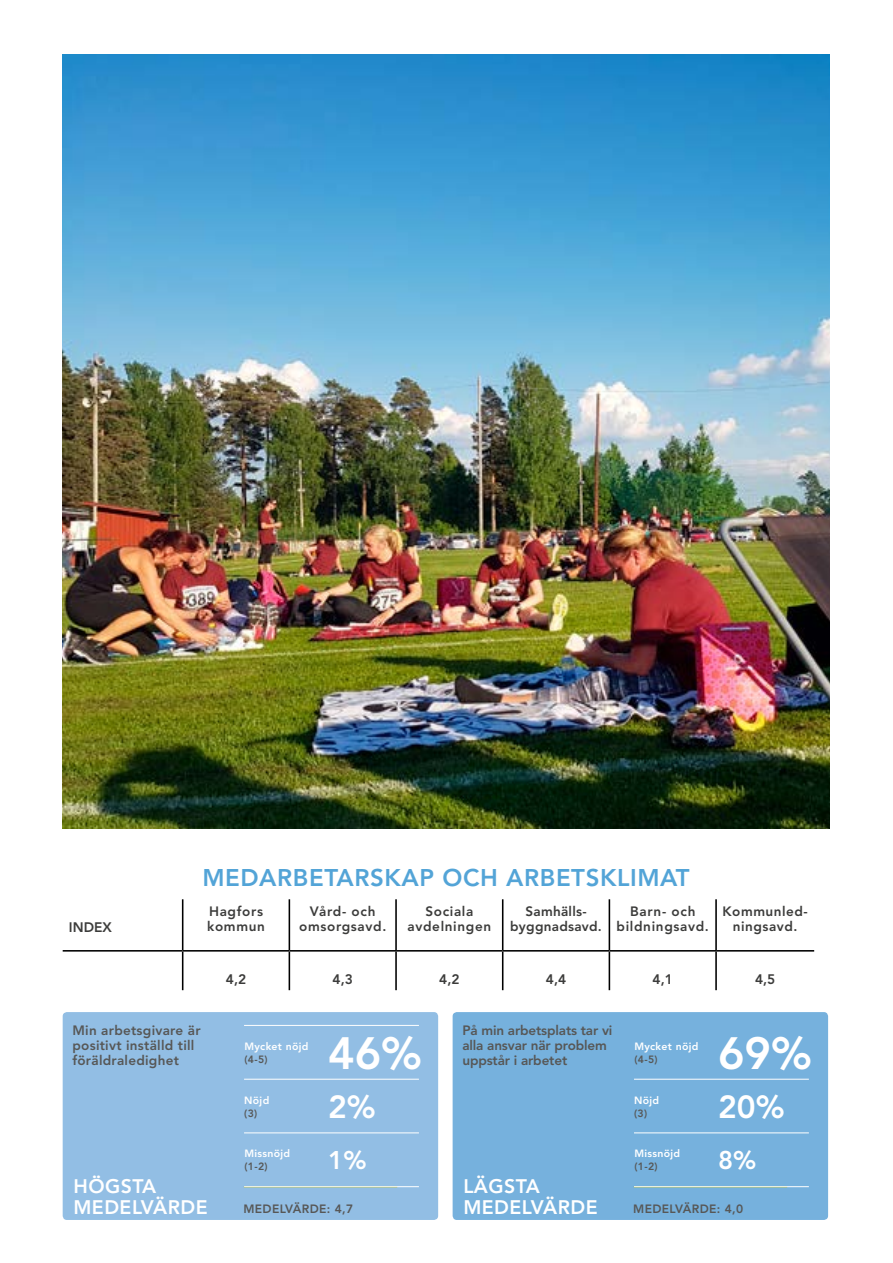
<style>
.page{position:relative;width:893px;height:1263px;background:#fff}
.page>*{position:absolute;margin:0;border:0;box-sizing:border-box;transform-origin:0 0}
.t1{font:800 45px "Avenir LT Std";color:#fff}
.t2{font:800 31.8px "Avenir LT Std";color:#fff}
.t3{font:800 25.5px "Avenir LT Std";color:#fff}
.t4{font:800 24px "Avenir LT Std";letter-spacing:.025em;color:#53a4d7}
.t5{font:800 19.5px/21px "Avenir LT Std";letter-spacing:.025em;color:#fff}
.t6{font:800 13.65px "Avenir LT Std";color:#3c3c3b}
.t7{font:800 13.5px/15px "Avenir LT Std";letter-spacing:.05em;color:#3c3c3b;text-align:center}
.t8{font:800 13.5px/15px "Avenir LT Std";letter-spacing:-.01em;color:#575756}
.t9{font:800 13.5px/15px "Avenir LT Std";letter-spacing:.01em;color:#575756}
.t10{font:800 13.5px/15px "Avenir LT Std";letter-spacing:.02em;color:#3c3c3b;text-align:center}
.t11{font:800 12px "Avenir LT Std";letter-spacing:.03em;color:#575756}
.t12{font:800 10.5px "Avenir LT Std";letter-spacing:.03em;color:#fff}
.t13{font:800 10.5px "Avenir LT Std";color:#575756}
</style>
<div class="page">
<img style="left:63px;top:54px;width:766px;height:774px">
<svg style="left:183px;top:899px;width:106px;height:91px"></svg>
<hr style="left:182px;top:899px;width:1px;height:51px;background:#000">
<hr style="left:289px;top:899px;width:1px;height:51px;background:#000">
<hr style="left:395px;top:899px;width:2px;height:51px;background:#000">
<hr style="left:502px;top:899px;width:1px;height:51px;background:#000">
<hr style="left:609px;top:899px;width:1px;height:51px;background:#000">
<hr style="left:63px;top:950px;width:120px;height:1px;background:#000">
<hr style="left:183px;top:950px;width:106px;height:1px;background:#000">
<hr style="left:182px;top:951px;width:1px;height:39px;background:#000">
<hr style="left:289px;top:950px;width:107px;height:1px;background:#000">
<hr style="left:289px;top:951px;width:1px;height:39px;background:#000">
<hr style="left:396px;top:950px;width:107px;height:1px;background:#000">
<hr style="left:395px;top:951px;width:2px;height:39px;background:#000">
<hr style="left:503px;top:950px;width:106px;height:1px;background:#000">
<hr style="left:502px;top:951px;width:1px;height:39px;background:#000">
<hr style="left:609px;top:950px;width:107px;height:1px;background:#000">
<hr style="left:609px;top:951px;width:1px;height:39px;background:#000">
<hr style="left:715px;top:899px;width:2px;height:51px;background:#000">
<hr style="left:716px;top:950px;width:98px;height:1px;background:#000">
<hr style="left:715px;top:951px;width:2px;height:39px;background:#000">
<div style="left:63px;top:1012px;width:375px;height:208px;background:#92bee4;border-radius:4px"></div>
<div style="left:453px;top:1012px;width:375px;height:208px;background:#76b1dd;border-radius:4px"></div>
<hr style="left:244px;top:1079px;width:175px;height:1px;background:#fff">
<hr style="left:634px;top:1079px;width:175px;height:1px;background:#fff">
<hr style="left:244px;top:1025px;width:175px;height:1px;background:#fff">
<hr style="left:244px;top:1132px;width:175px;height:1px;background:#fff">
<hr style="left:634px;top:1132px;width:175px;height:1px;background:#fff">
<hr style="left:244px;top:1186px;width:175px;height:1px;background:#fff">
<hr style="left:634px;top:1186px;width:175px;height:1px;background:#fff">
<p class="t6" style="left:69px;top:919px;width:44px">INDEX</p>
<h3 class="t4" style="left:202px;top:863px;width:489px">MEDARBETARSKAP OCH ARBETSKLIMAT</h3>
<p class="t7" style="left:207px;top:904px;width:59px;text-align:left">Hagfors kommun</p>
<p class="t7" style="left:299px;top:904px;width:89px">Vård- och omsorgsavd.</p>
<p class="t7" style="left:407px;top:904px;width:85px">Sociala avdelningen</p>
<p class="t10" style="left:510px;top:904px;width:93px">Samhälls&shy;byggnadsavd.</p>
<p class="t7" style="left:617px;top:904px;width:94px">Barn- och bildningsavd.</p>
<p class="t7" style="left:722px;top:904px;width:87px">Kommunled&shy;ningsavd.</p>
<p class="t6" style="left:226px;top:971px;width:22px">4,2</p>
<p class="t6" style="left:333px;top:971px;width:22px">4,3</p>
<p class="t6" style="left:439px;top:971px;width:22px">4,2</p>
<p class="t6" style="left:546px;top:971px;width:22px">4,4</p>
<p class="t6" style="left:653px;top:971px;width:22px">4,1</p>
<p class="t6" style="left:755px;top:971px;width:22px">4,5</p>
<p class="t9" style="left:72px;top:1023px;width:130px">Min arbetsgivare är positivt inställd till föräldraledighet</p>
<p class="t8" style="left:462px;top:1023px;width:152px">På min arbetsplats tar vi alla ansvar när problem uppstår i arbetet</p>
<h1 class="t1" style="left:328px;top:1026px;width:95px">46%</h1>
<p class="t12" style="left:244px;top:1040px;width:66px">Mycket nöjd</p>
<p class="t13" style="left:244px;top:1053px;width:25px">(4-5)</p>
<p class="t12" style="left:634px;top:1040px;width:66px">Mycket nöjd</p>
<p class="t13" style="left:634px;top:1053px;width:25px">(4-5)</p>
<h1 class="t1" style="left:718px;top:1026px;width:95px">69%</h1>
<p class="t12" style="left:244px;top:1094px;width:27px">Nöjd</p>
<p class="t13" style="left:244px;top:1107px;width:15px">(3)</p>
<h2 class="t2" style="left:328px;top:1088px;width:49px">2%</h2>
<p class="t12" style="left:634px;top:1094px;width:27px">Nöjd</p>
<p class="t13" style="left:634px;top:1107px;width:15px">(3)</p>
<h2 class="t2" style="left:718px;top:1088px;width:68px">20%</h2>
<p class="t12" style="left:244px;top:1147px;width:47px">Missnöjd</p>
<p class="t13" style="left:244px;top:1160px;width:25px">(1-2)</p>
<p class="t12" style="left:634px;top:1147px;width:47px">Missnöjd</p>
<h3 class="t3" style="left:328px;top:1145px;width:40px">1%</h3>
<p class="t13" style="left:634px;top:1160px;width:25px">(1-2)</p>
<h3 class="t3" style="left:718px;top:1145px;width:40px">8%</h3>
<p class="t11" style="left:243px;top:1201px;width:111px">MEDELVÄRDE: 4,7</p>
<p class="t11" style="left:633px;top:1201px;width:111px">MEDELVÄRDE: 4,0</p>
<h3 class="t5" style="left:73px;top:1175px;width:136px">HÖGSTA<br>MEDELVÄRDE</h3>
<h3 class="t5" style="left:463px;top:1175px;width:136px">LÄGSTA<br>MEDELVÄRDE</h3>
</div>
